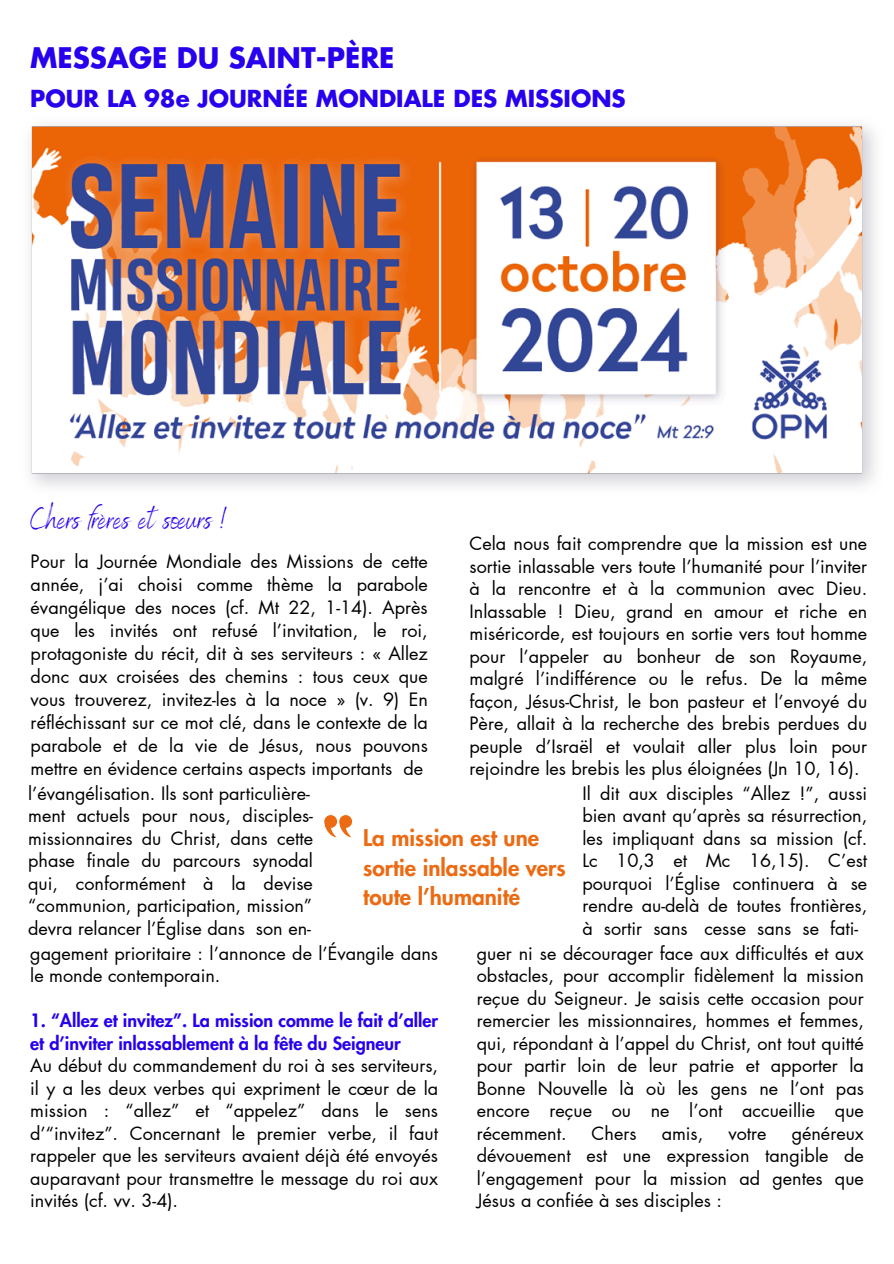
<style>
.page{position:relative;width:894px;height:1264px;background:#fff}
.page>*{position:absolute;margin:0;border:0;box-sizing:border-box;transform-origin:0 0}
.t1{font:30px "Benedict";color:#2700ee}
.t2{font:700 27.75px "Futura LT Pro";color:#2700ee}
.t3{font:700 22.95px "Futura LT Pro";color:#2700ee}
.t4{font:800 22.5px/29.2px "Futura LT Pro";color:#ec6a11}
.t5{font:18px/22.5px "Futura LT Pro";color:#000;text-align:justify}
.t6{font:800 18px/22.5px "Futura LT Pro";color:#2700ee}
</style>
<div class="page">
<svg style="left:324px;top:815px;width:28px;height:22px"></svg>
<img style="left:30px;top:125px;width:845px;height:362px">
<p class="t2" style="left:30px;top:45px;width:365px">MESSAGE DU SAINT-PÈRE</p>
<p class="t3" style="left:30px;top:88px;width:596px">POUR LA 98e JOURNÉE MONDIALE DES MISSIONS</p>
<p class="t1" style="left:31px;top:500px;width:197px">Chers frères et sœurs !</p>
<p class="t5" style="left:31px;top:550px;width:398px;line-height:23px">Pour la Journée Mondiale des Missions de cette année, j’ai choisi comme thème la parabole évangélique des noces (cf. Mt 22, 1-14). Après que les invités ont refusé l’invitation, le roi, protagoniste du récit, dit à ses serviteurs : « Allez donc aux croisées des chemins : tous ceux que vous trouverez, invitez-les à la noce » (v. 9) En réfléchissant sur ce mot clé, dans le contexte de la parabole et de la vie de Jésus, nous pouvons mettre en évidence certains aspects importants de</p>
<h1 class="t5" style="left:469px;top:533px;width:399px">Cela nous fait comprendre que la mission est une sortie inlassable vers toute l’humanité pour l’inviter à la rencontre et à la communion avec Dieu.<br>Inlassable ! Dieu, grand en amour et riche en miséricorde, est toujours en sortie vers tout homme pour l’appeler au bonheur de son Royaume, malgré l’indifférence ou le refus. De la même façon, Jésus-Christ, le bon pasteur et l’envoyé du Père, allait à la recherche des brebis perdues du peuple d’Israël et voulait aller plus loin pour rejoindre les brebis les plus éloignées (Jn 10, 16).</h1>
<p class="t5" style="left:28px;top:782px;width:283px">l’évangélisation. Ils sont particulière-</p>
<p class="t5" style="left:28px;top:805px;width:286px">ment actuels pour nous, disciples&shy;missionnaires du Christ, dans cette phase finale du parcours synodal qui, conformément à la devise “communion, participation, mission”</p>
<p class="t5" style="left:28px;top:917px;width:284px">devra relancer l’Église dans son en-</p>
<h2 class="t5" style="left:30px;top:942px;width:409px">gagement prioritaire : l’annonce de l’Évangile dans le monde contemporain.</h2>
<p class="t6" style="left:30px;top:1009px;width:409px">1. “Allez et invitez”. La mission comme le fait d’aller et d’inviter inlassablement à la fête du Seigneur</p>
<p class="t5" style="left:30px;top:1054px;width:409px">Au début du commandement du roi à ses serviteurs, il y a les deux verbes qui expriment le cœur de la mission : “allez” et “appelez” dans le sens d’“invitez”. Concernant le premier verbe, il faut rappeler que les serviteurs avaient déjà été envoyés auparavant pour transmettre le message du roi aux invités (cf. vv. 3-4).</p>
<p class="t5" style="left:582px;top:782px;width:286px">Il dit aux disciples “Allez !”, aussi bien avant qu’après sa résurrection, les impliquant dans sa mission (cf.<br>Lc 10,3 et Mc 16,15). C’est pourquoi l’Église continuera à se rendre au-delà de toutes frontières, à sortir sans cesse sans se fati-</p>
<p class="t4" style="left:363px;top:824px;width:204px">La mission est une sortie inlassable vers toute l’humanité</p>
<p class="t5" style="left:476px;top:942px;width:388px">guer ni se décourager face aux difficultés et aux obstacles, pour accomplir fidèlement la mission reçue du Seigneur. Je saisis cette occasion pour remercier les missionnaires, hommes et femmes, qui, répondant à l’appel du Christ, ont tout quitté pour partir loin de leur patrie et apporter la Bonne Nouvelle là où les gens ne l’ont pas encore reçue ou ne l’ont accueillie que récemment.</p>
<p class="t5" style="left:591px;top:1122px;width:46px">Chers</p>
<p class="t5" style="left:661px;top:1122px;width:43px">amis,</p>
<p class="t5" style="left:728px;top:1122px;width:40px">votre</p>
<p class="t5" style="left:476px;top:1122px;width:388px;text-indent:315px">généreux dévouement est une expression tangible de l’engagement pour la mission ad gentes que Jésus a confiée à ses disciples :</p>
</div>
